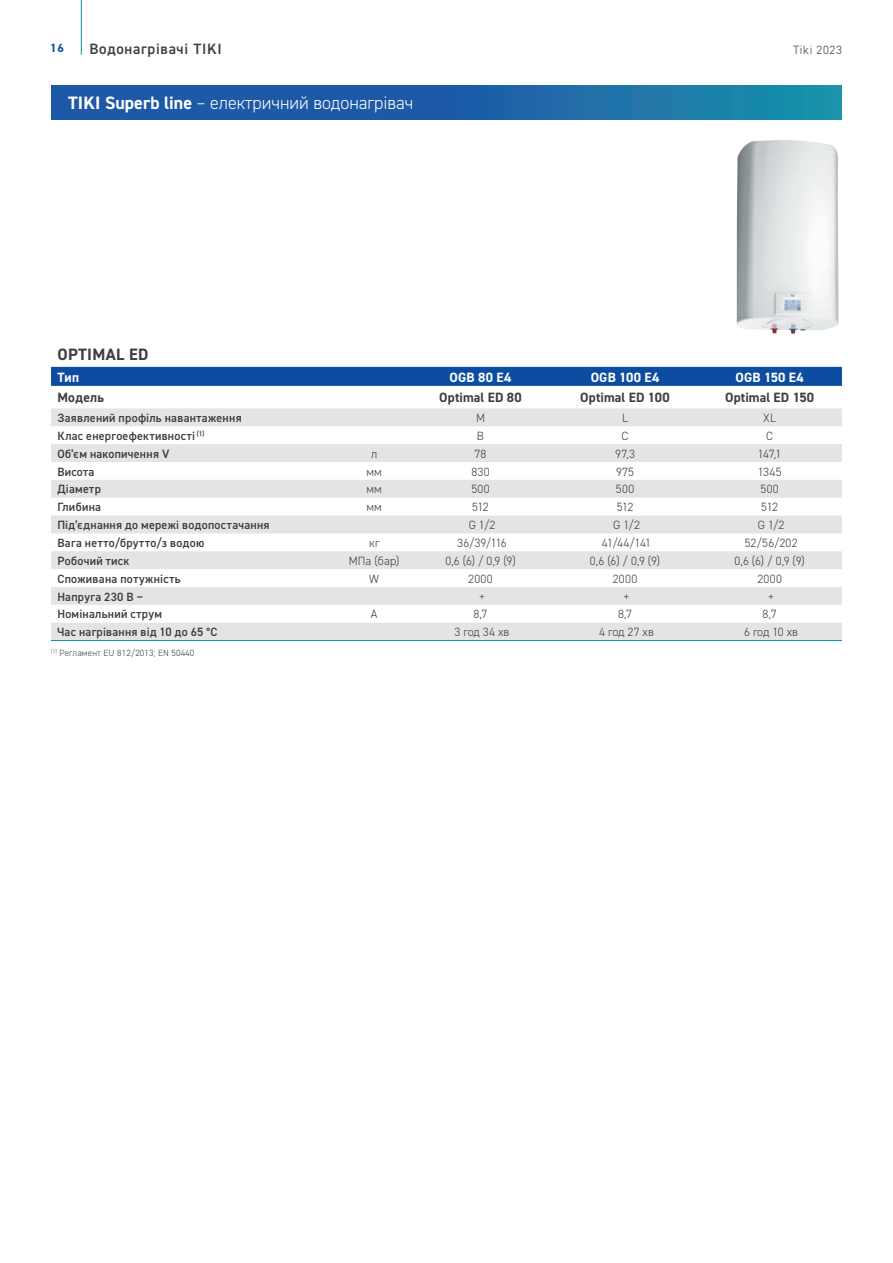
<style>
.page{position:relative;width:893px;height:1263px;background:#fff}
.page>*{position:absolute;margin:0;border:0;box-sizing:border-box;transform-origin:0 0}
.t1{font:300 18px "DIN2014";color:#fff}
.t2{font:700 16.5px "DIN2014";letter-spacing:.02em;color:#3e3e3f}
.t3{font:600 15px "DIN2014";letter-spacing:.05em;color:#3e3e3f}
.t4{font:700 13.5px "DIN2014";letter-spacing:.015em;color:#3e3e3f}
.t5{font:700 13.5px "DIN2014";letter-spacing:.015em;color:#fff}
.t6{font:600 12px "DIN2014";letter-spacing:.025em;color:#3e3e3f}
.t7{font:300 12px "DIN2014";letter-spacing:.02em;color:#3e3e3f}
.t8{font:300 12px "DIN2014";letter-spacing:.05em;color:#3e3e3f}
.t9{font:700 12px "DIN2014";color:#0d4da1}
.t10{font:300 9px "DIN2014";letter-spacing:.02em;color:#3e3e3f}
.s1{font-weight:700}
</style>
<div class="page">
<svg style="left:51px;top:85px;width:791px;height:34px;background:#1d67a7"></svg>
<div style="left:51px;top:367px;width:791px;height:19px;background:#0d4da1"></div>
<svg style="left:51px;top:408px;width:791px;height:232px;fill:#e3e4e6"></svg>
<hr style="left:51px;top:640px;width:289px;height:1px;background:#0c8da4">
<hr style="left:340px;top:640px;width:68px;height:1px;background:#0c8da4">
<hr style="left:408px;top:640px;width:145px;height:1px;background:#0c8da4">
<hr style="left:553px;top:640px;width:144px;height:1px;background:#0c8da4">
<hr style="left:697px;top:640px;width:145px;height:1px;background:#0c8da4">
<img style="left:737px;top:140px;width:102px;height:194px">
<hr style="left:81px;top:0;width:1px;height:55px;background:#0c8da4">
<p class="t9" style="left:50px;top:40px;width:15px">16</p>
<p class="t3" style="left:89px;top:39px;width:134px">Водонагрівачі TIKI</p>
<p class="t8" style="left:793px;top:43px;width:50px">Tiki 2023</p>
<h1 class="t1" style="left:68px;top:92px;width:347px"><span class="s1">TIKI Superb line</span> – електричний водонагрівач</h1>
<h2 class="t2" style="left:57px;top:344px;width:93px">OPTIMAL ED</h2>
<p class="t5" style="left:57px;top:368px;width:23px">Тип</p>
<p class="t5" style="left:450px;top:368px;width:63px">OGB 80 E4</p>
<p class="t5" style="left:591px;top:368px;width:70px">OGB 100 E4</p>
<p class="t5" style="left:735px;top:368px;width:70px">OGB 150 E4</p>
<p class="t4" style="left:57px;top:389px;width:48px">Модель</p>
<p class="t4" style="left:439px;top:389px;width:84px">Optimal ED 80</p>
<p class="t4" style="left:580px;top:389px;width:91px">Optimal ED 100</p>
<p class="t4" style="left:725px;top:389px;width:91px">Optimal ED 150</p>
<p class="t6" style="left:57px;top:410px;width:186px">Заявлений профіль навантаження</p>
<p class="t7" style="left:476px;top:411px;width:11px">M</p>
<p class="t7" style="left:622px;top:411px;width:8px">L</p>
<p class="t7" style="left:763px;top:411px;width:14px">XL</p>
<p class="t6" style="left:57px;top:428px;width:148px">Клас енергоефективності <sup>(1)</sup></p>
<p class="t7" style="left:477px;top:428px;width:9px">B</p>
<p class="t7" style="left:622px;top:428px;width:8px">C</p>
<p class="t7" style="left:766px;top:428px;width:8px">C</p>
<p class="t6" style="left:57px;top:446px;width:113px">Об’єм накопичення V</p>
<p class="t7" style="left:371px;top:446px;width:8px">л</p>
<p class="t7" style="left:475px;top:446px;width:13px">78</p>
<p class="t7" style="left:615px;top:446px;width:21px">97,3</p>
<p class="t7" style="left:758px;top:446px;width:25px">147,1</p>
<p class="t6" style="left:57px;top:463px;width:38px">Висота</p>
<p class="t7" style="left:366px;top:464px;width:17px">мм</p>
<p class="t7" style="left:471px;top:464px;width:20px">830</p>
<p class="t7" style="left:616px;top:464px;width:20px">975</p>
<p class="t7" style="left:758px;top:464px;width:25px">1345</p>
<p class="t6" style="left:57px;top:481px;width:45px">Діаметр</p>
<p class="t7" style="left:366px;top:482px;width:17px">мм</p>
<p class="t7" style="left:471px;top:482px;width:20px">500</p>
<p class="t7" style="left:616px;top:482px;width:20px">500</p>
<p class="t7" style="left:760px;top:482px;width:20px">500</p>
<p class="t6" style="left:57px;top:499px;width:45px">Глибина</p>
<p class="t7" style="left:366px;top:500px;width:17px">мм</p>
<p class="t7" style="left:472px;top:500px;width:18px">512</p>
<p class="t7" style="left:617px;top:500px;width:18px">512</p>
<p class="t7" style="left:761px;top:500px;width:18px">512</p>
<p class="t6" style="left:57px;top:517px;width:214px">Під’єднання до мережі водопостачання</p>
<p class="t7" style="left:469px;top:518px;width:28px">G 1/2</p>
<p class="t7" style="left:613px;top:518px;width:28px">G 1/2</p>
<p class="t7" style="left:758px;top:518px;width:28px">G 1/2</p>
<p class="t6" style="left:57px;top:535px;width:148px">Вага нетто/брутто/з водою</p>
<p class="t7" style="left:369px;top:536px;width:12px">кг</p>
<p class="t7" style="left:457px;top:536px;width:51px">36/39/116</p>
<p class="t7" style="left:602px;top:536px;width:51px">41/44/141</p>
<p class="t7" style="left:745px;top:536px;width:54px">52/56/202</p>
<p class="t6" style="left:57px;top:553px;width:73px">Робочий тиск</p>
<p class="t7" style="left:349px;top:553px;width:52px">МПа (бар)</p>
<p class="t7" style="left:445px;top:553px;width:72px">0,6 (6) / 0,9 (9)</p>
<p class="t7" style="left:590px;top:553px;width:72px">0,6 (6) / 0,9 (9)</p>
<p class="t7" style="left:734px;top:553px;width:72px">0,6 (6) / 0,9 (9)</p>
<p class="t6" style="left:57px;top:571px;width:125px">Споживана потужність</p>
<p class="t7" style="left:369px;top:571px;width:11px">W</p>
<p class="t7" style="left:468px;top:571px;width:26px">2000</p>
<p class="t7" style="left:613px;top:571px;width:26px">2000</p>
<p class="t7" style="left:757px;top:571px;width:26px">2000</p>
<p class="t6" style="left:57px;top:588px;width:87px">Напруга 230 В ~</p>
<p class="t7" style="left:479px;top:589px;width:7px">+</p>
<p class="t7" style="left:624px;top:589px;width:7px">+</p>
<p class="t7" style="left:768px;top:589px;width:7px">+</p>
<p class="t6" style="left:57px;top:606px;width:106px">Номінальний струм</p>
<p class="t7" style="left:371px;top:607px;width:8px">A</p>
<p class="t7" style="left:473px;top:607px;width:16px">8,7</p>
<p class="t7" style="left:618px;top:607px;width:16px">8,7</p>
<p class="t7" style="left:763px;top:607px;width:16px">8,7</p>
<p class="t6" style="left:57px;top:624px;width:162px">Час нагрівання від 10 до 65 °C</p>
<p class="t7" style="left:455px;top:625px;width:56px">3 год 34 хв</p>
<p class="t7" style="left:599px;top:625px;width:56px">4 год 27 хв</p>
<p class="t7" style="left:744px;top:625px;width:55px">6 год 10 хв</p>
<p class="t10" style="left:51px;top:648px;width:145px"><sup>(1)</sup> Регламент EU 812/2013; EN 50440</p>
</div>
